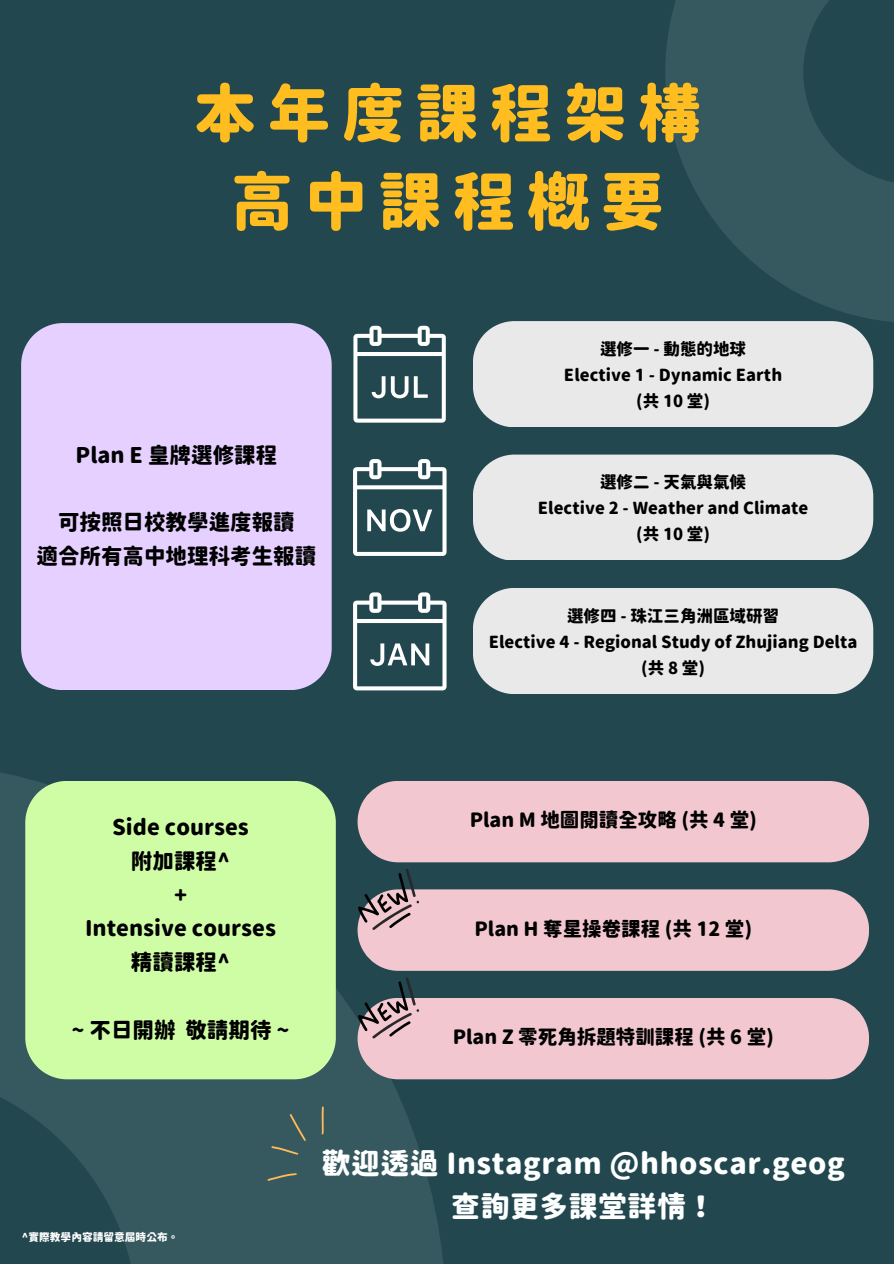
<style>
.page{position:relative;width:894px;height:1264px;background:#fff}
.page>*{position:absolute;margin:0;border:0;box-sizing:border-box;transform-origin:0 0}
.t1{font:63px "Gen Sen Rounded TW H";letter-spacing:.175em;color:#ffbd1f}
.t2{font:28.8px/42.8px "Gen Sen Rounded TW H";letter-spacing:.02em;color:#feffff;text-align:center}
.t3{font:21.45px "Gen Sen Rounded TW H";color:#000}
.t4{font:19.5px "Gen Sen Rounded TW H";color:#000}
.t5{font:16.5px "Gen Sen Rounded TW H";color:#000}
.t6{font:10.65px "Gen Sen Rounded TW H";color:#fff}
</style>
<div class="page">
<div style="left:0;top:0;width:893px;height:1263px;background:#22474f"></div>
<svg style="left:0;top:772px;width:447px;height:491px;fill:#36585f"></svg>
<svg style="left:665px;top:0;width:228px;height:322px;fill:#36585f"></svg>
<div style="left:21px;top:323px;width:310px;height:366px;background:#e6d0ff"></div>
<div style="left:473px;top:321px;width:400px;height:106px;background:#e9e9e9"></div>
<svg style="left:353px;top:326px;width:92px;height:96px"></svg>
<svg style="left:353px;top:459px;width:93px;height:97px"></svg>
<div style="left:473px;top:454px;width:400px;height:106px;background:#e9e9e9"></div>
<svg style="left:353px;top:592px;width:93px;height:98px"></svg>
<div style="left:473px;top:588px;width:400px;height:105px;background:#e9e9e9"></div>
<div style="left:25px;top:781px;width:310px;height:298px;background:#cffda6"></div>
<div style="left:357px;top:781px;width:511px;height:81px;background:#f2c7d0;border-radius:41px"></div>
<div style="left:357px;top:889px;width:511px;height:81px;background:#f2c7d0;border-radius:41px"></div>
<div style="left:357px;top:997px;width:511px;height:82px;background:#f2c7d0;border-radius:41px"></div>
<svg style="left:357px;top:868px;width:62px;height:62px"></svg>
<svg style="left:357px;top:976px;width:62px;height:62px"></svg>
<svg style="left:290px;top:1113px;width:16px;height:27px"></svg>
<svg style="left:267px;top:1173px;width:30px;height:7px"></svg>
<svg style="left:271px;top:1146px;width:27px;height:8px"></svg>
<svg style="left:321px;top:1106px;width:3px;height:28px"></svg>
<p class="t1" style="left:193px;top:81px;width:509px">本年度課程架構</p>
<p class="t1" style="left:230px;top:169px;width:435px">高中課程概要</p>
<p class="t3" style="left:76px;top:444px;width:203px">Plan E 皇牌選修課程</p>
<p class="t3" style="left:58px;top:511px;width:238px">可按照日校教學進度報讀</p>
<p class="t3" style="left:37px;top:545px;width:281px">適合所有高中地理科考生報讀</p>
<p class="t3" style="left:112px;top:816px;width:138px">Side courses</p>
<p class="t3" style="left:131px;top:849px;width:101px">附加課程^</p>
<p class="t3" style="left:174px;top:883px;width:15px">+</p>
<p class="t3" style="left:85px;top:917px;width:192px">Intensive courses</p>
<p class="t3" style="left:131px;top:951px;width:101px">精讀課程^</p>
<p class="t3" style="left:71px;top:1018px;width:219px">~ 不日開辦敬請期待 ~</p>
<p class="t5" style="left:600px;top:340px;width:147px">選修一 - 動態的地球</p>
<p class="t5" style="left:563px;top:366px;width:220px">Elective 1 - Dynamic Earth</p>
<p class="t5" style="left:636px;top:392px;width:75px">(共 10 堂)</p>
<p class="t5" style="left:600px;top:474px;width:147px">選修二 - 天氣與氣候</p>
<p class="t5" style="left:537px;top:500px;width:272px">Elective 2 - Weather and Climate</p>
<p class="t5" style="left:636px;top:525px;width:75px">(共 10 堂)</p>
<p class="t5" style="left:567px;top:607px;width:213px">選修四 - 珠江三角洲區域研習</p>
<p class="t5" style="left:488px;top:633px;width:370px">Elective 4 - Regional Study of Zhujiang Delta</p>
<p class="t5" style="left:641px;top:659px;width:65px">(共 8 堂)</p>
<p class="t4" style="left:469px;top:810px;width:289px">Plan M 地圖閱讀全攻略 (共 4 堂)</p>
<p class="t4" style="left:474px;top:918px;width:279px">Plan H 奪星操卷課程 (共 12 堂)</p>
<p class="t4" style="left:452px;top:1026px;width:323px">Plan Z 零死角拆題特訓課程 (共 6 堂)</p>
<p class="t6" style="left:22px;top:1231px;width:158px">^實際教學內容請留意屆時公布。</p>
<p class="t2" style="left:321px;top:1141px;width:524px">歡迎透過 Instagram @hhoscar.geog查詢更多課堂詳情！</p>
</div>
